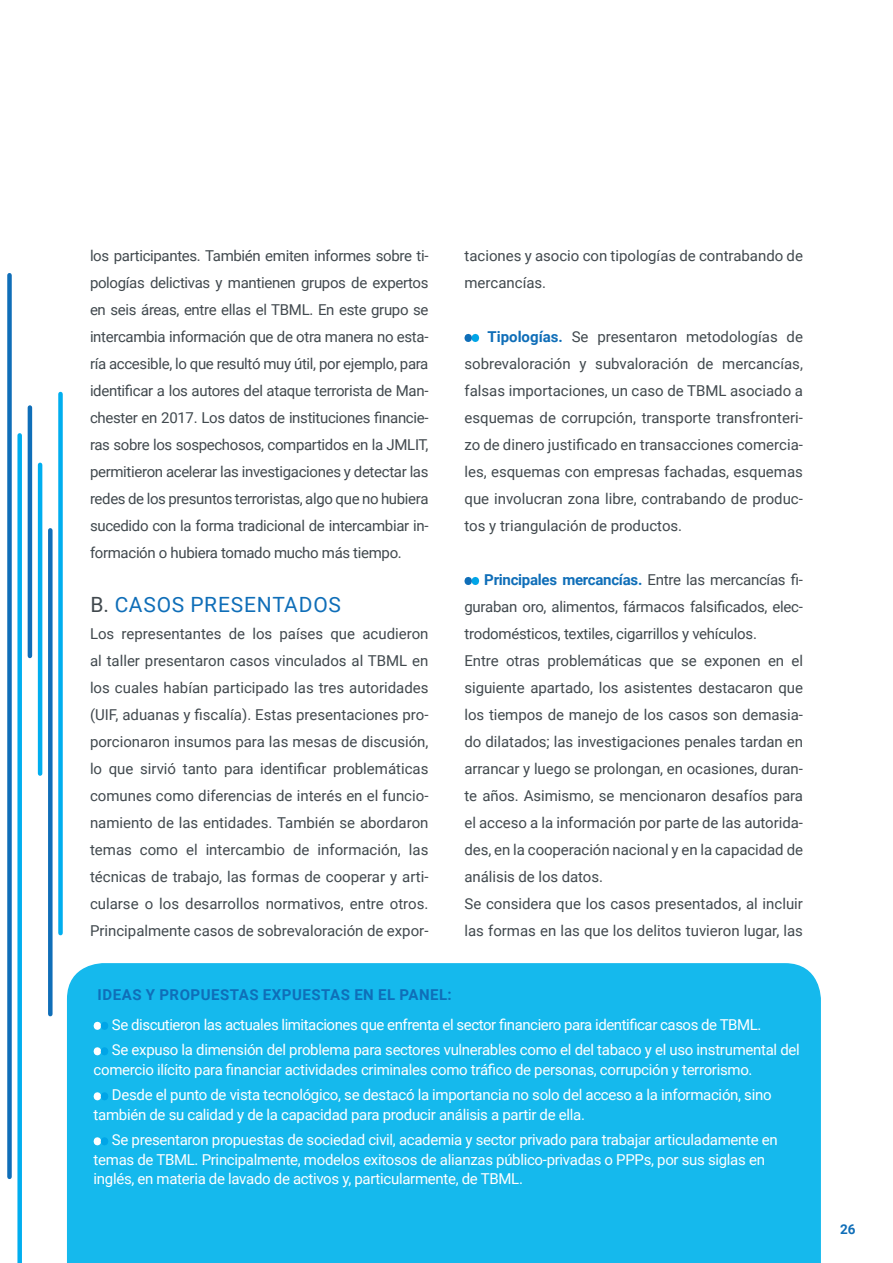
<style>
.page{position:relative;width:893px;height:1263px;background:#fff}
.page>*{position:absolute;margin:0;border:0;box-sizing:border-box;transform-origin:0 0}
.t1{font:21px "Roboto";letter-spacing:.035em;color:#0f6eb8}
.t2{font:15px/27px "Roboto";letter-spacing:-.005em;color:#41494e;text-align:justify}
.t3{font:15px/25.5px "Roboto";letter-spacing:-.02em;color:#fff}
.t4{font:700 15px "Roboto";letter-spacing:.035em;color:#0f6eb8}
.t5{font:700 13.5px "Roboto";color:#0f6eb8}
.s1{color:#41494e}
.s2{font-weight:700;color:#0f6eb8}
</style>
<div class="page">
<svg style="left:464px;top:338px;width:15px;height:1px"></svg>
<svg style="left:464px;top:581px;width:15px;height:1px"></svg>
<div style="left:7px;top:275px;width:5px;height:902px;background:#0f6eb8"></div>
<div style="left:48px;top:530px;width:5px;height:484px;background:#0f6eb8"></div>
<hr style="left:28px;top:407px;width:4px;height:249px;background:#0f6eb8">
<div style="left:17px;top:435px;width:5px;height:828px;background:#00aeef"></div>
<div style="left:58px;top:394px;width:5px;height:539px;background:#00aeef"></div>
<hr style="left:38px;top:465px;width:4px;height:309px;background:#00aeef">
<div style="left:67px;top:963px;width:754px;height:300px;background:#15b9ed"></div>
<svg style="left:94px;top:1025px;width:14px;height:1px"></svg>
<svg style="left:94px;top:1051px;width:14px;height:1px"></svg>
<svg style="left:94px;top:1096px;width:14px;height:1px"></svg>
<svg style="left:94px;top:1141px;width:14px;height:1px"></svg>
<p class="t2" style="left:90px;top:242px;width:340px">los participantes. También emiten informes sobre ti&shy;pologías delictivas y mantienen grupos de expertos en seis áreas, entre ellas el TBML. En este grupo se intercambia información que de otra manera no esta&shy;ría accesible, lo que resultó muy útil, por ejemplo, para identificar a los autores del ataque terrorista de Man&shy;chester en 2017. Los datos de instituciones financie&shy;ras sobre los sospechosos, compartidos en la JMLIT, permitieron acelerar las investigaciones y detectar las redes de los presuntos terroristas, algo que no hubiera sucedido con la forma tradicional de intercambiar in&shy;formación o hubiera tomado mucho más tiempo.</p>
<h1 class="t1" style="left:90px;top:590px;width:252px"><span class="s1">b.</span> Casos presentados</h1>
<p class="t2" style="left:90px;top:620px;width:340px">Los representantes de los países que acudieron al taller presentaron casos vinculados al TBML en los cuales habían participado las tres autoridades (UIF, aduanas y fiscalía). Estas presentaciones pro&shy;porcionaron insumos para las mesas de discusión, lo que sirvió tanto para identificar problemáticas comunes como diferencias de interés en el funcio&shy;namiento de las entidades. También se abordaron temas como el intercambio de información, las técnicas de trabajo, las formas de cooperar y arti&shy;cularse o los desarrollos normativos, entre otros.<br>Principalmente casos de sobrevaloración de expor-</p>
<p class="t2" style="left:464px;top:242px;width:340px">taciones y asocio con tipologías de contrabando de mercancías.</p>
<p class="t2" style="left:464px;top:323px;width:340px;text-indent:23px"><span class="s2">TIPOLOGÍAS.</span> Se presentaron metodologías de sobrevaloración y subvaloración de mercancías, falsas importaciones, un caso de TBML asociado a esquemas de corrupción, transporte transfronteri&shy;zo de dinero justificado en transacciones comercia&shy;les, esquemas con empresas fachadas, esquemas que involucran zona libre, contrabando de produc&shy;tos y triangulación de productos.</p>
<p class="t2" style="left:464px;top:566px;width:340px;text-align:left;text-indent:20px"><span class="s2">PRINCIPALES MERCANCÍAS.</span> Entre las mercancías fi&shy;guraban oro, alimentos, fármacos falsificados, elec&shy;trodomésticos, textiles, cigarrillos y vehículos.<br>Entre otras problemáticas que se exponen en el siguiente apartado, los asistentes destacaron que los tiempos de manejo de los casos son demasia&shy;do dilatados; las investigaciones penales tardan en arrancar y luego se prolongan, en ocasiones, duran&shy;te años. Asimismo, se mencionaron desafíos para el acceso a la información por parte de las autorida&shy;des, en la cooperación nacional y en la capacidad de análisis de los datos.<br>Se considera que los casos presentados, al incluir las formas en las que los delitos tuvieron lugar, las</p>
<p class="t4" style="left:98px;top:984px;width:16px">IDEA</p>
<p class="t4" style="left:132px;top:984px;width:69px">S Y PROPUE</p>
<p class="t4" style="left:220px;top:984px;width:73px">STAS EXPUE</p>
<p class="t4" style="left:312px;top:984px;width:142px">STAS EN EL PANEL:</p>
<p class="t3" style="left:112px;top:1011px;width:689px">Se discutieron las actuales limitaciones que enfrenta el sector financiero para identificar casos de TBML.<br>Se expuso la dimensión del problema para sectores vulnerables como el del tabaco y el uso instrumental del</p>
<p class="t3" style="left:112px;top:1056px;width:661px;text-indent:-18px">comercio ilícito para financiar actividades criminales como tráfico de personas, corrupción y terrorismo.<br>Desde el punto de vista tecnológico, se destacó la importancia no solo del acceso a la información, sino</p>
<p class="t3" style="left:112px;top:1101px;width:667px;text-indent:-18px">también de su calidad y de la capacidad para producir análisis a partir de ella.<br>Se presentaron propuestas de sociedad civil, academia y sector privado para trabajar articuladamente en</p>
<p class="t3" style="left:94px;top:1149px;width:673px;line-height:19.5px">temas de TBML. Principalmente, modelos exitosos de alianzas público-privadas o PPPs, por sus siglas en inglés, en materia de lavado de activos y, particularmente, de TBML.</p>
<p class="t5" style="left:840px;top:1219px;width:17px">26</p>
</div>
